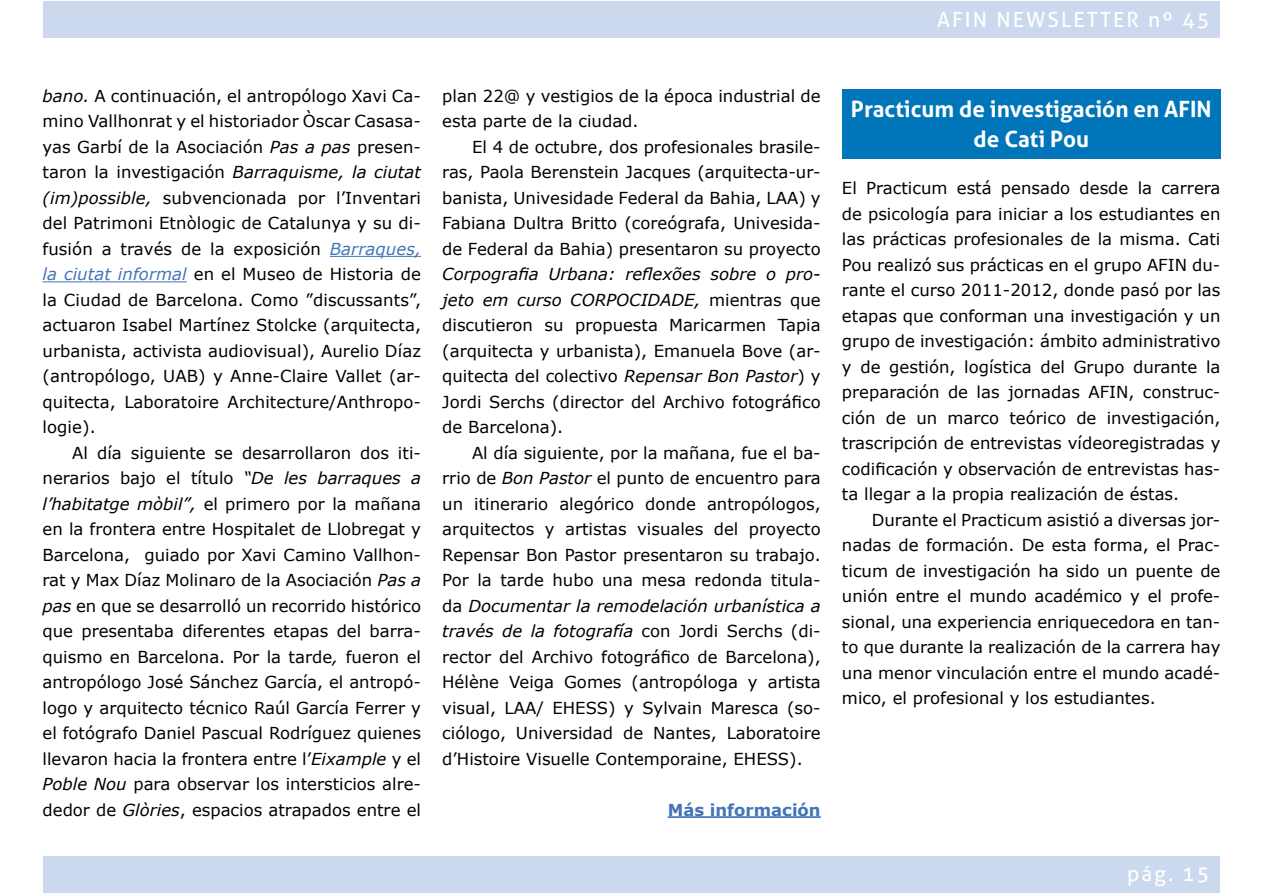
<style>
.page{position:relative;width:1263px;height:893px;background:#fff}
.page>*{position:absolute;margin:0;border:0;box-sizing:border-box;transform-origin:0 0}
.t1{font:700 22.5px/30px "Aller";color:#fff;text-align:center}
.t2{font:21px "Aller";letter-spacing:.1em;color:#fff}
.t3{font:16.5px/25.5px "Verdana";color:#000;text-align:justify}
.t4{font:700 16.5px "Verdana";color:#4275b9}
.s1{font-style:italic}
.s2{font-style:italic;color:#4275b9}
</style>
<div class="page">
<div style="left:43px;top:1px;width:1177px;height:37px;background:#ccd8ed"></div>
<div style="left:43px;top:856px;width:1177px;height:37px;background:#ccd8ed"></div>
<hr style="left:330px;top:256px;width:91px;height:1px;background:#4275b9">
<hr style="left:43px;top:281px;width:144px;height:1px;background:#4275b9">
<hr style="left:668px;top:816px;width:153px;height:2px;background:#4275b9">
<div style="left:842px;top:89px;width:378px;height:70px;background:#0075b9"></div>
<p class="t2" style="left:937px;top:7px;width:274px">AFIN NEWSLETTER nº 45</p>
<p class="t3" style="left:43px;top:83px;width:380px"><span class="s1">bano.</span> A continuación, el antropólogo Xavi Ca&shy;mino Vallhonrat y el historiador Òscar Casasa&shy;yas Garbí de la Asociación <span class="s1">Pas a pas</span> presen&shy;taron la investigación <span class="s1">Barraquisme, la ciutat (im)possible,</span> subvencionada por l’Inventari del Patrimoni Etnòlogic de Catalunya y su di&shy;fusión a través de la exposición <span class="s2">Barraques, la ciutat informal</span> en el Museo de Historia de la Ciudad de Barcelona. Como ”discussants”, actuaron Isabel Martínez Stolcke (arquitecta, urbanista, activista audiovisual), Aurelio Díaz (antropólogo, UAB) y Anne-Claire Vallet (ar&shy;quitecta, Laboratoire Architecture/Anthropo&shy;logie).</p>
<p class="t3" style="left:43px;top:440px;width:380px;text-indent:30px">Al día siguiente se desarrollaron dos iti&shy;nerarios bajo el título <span class="s1">“De les barraques a l’habitatge mòbil”,</span> el primero por la mañana en la frontera entre Hospitalet de Llobregat y Barcelona, guiado por Xavi Camino Vallhon&shy;rat y Max Díaz Molinaro de la Asociación <span class="s1">Pas a pas</span> en que se desarrolló un recorrido histórico que presentaba diferentes etapas del barra&shy;quismo en Barcelona. Por la tarde<span class="s1">,</span> fueron el antropólogo José Sánchez García, el antropó&shy;logo y arquitecto técnico Raúl García Ferrer y el fotógrafo Daniel Pascual Rodríguez quienes llevaron hacia la frontera entre l’<span class="s1">Eixample</span> y el <span class="s1">Poble Nou</span> para observar los intersticios alre&shy;dedor de <span class="s1">Glòries</span>, espacios atrapados entre el</p>
<p class="t3" style="left:442px;top:83px;width:380px">plan 22@ y vestigios de la época industrial de esta parte de la ciudad.</p>
<p class="t3" style="left:442px;top:134px;width:380px;text-indent:30px">El 4 de octubre, dos profesionales brasile&shy;ras, Paola Berenstein Jacques (arquitecta-ur&shy;banista, Univesidade Federal da Bahia, LAA) y Fabiana Dultra Britto (coreógrafa, Univesida&shy;de Federal da Bahia) presentaron su proyecto</p>
<p class="t3" style="left:442px;top:262px;width:380px"><span class="s1">Corpografia Urbana: reflexões sobre o pro&shy;jeto em curso CORPOCIDADE,</span> mientras que discutieron su propuesta Maricarmen Tapia (arquitecta y urbanista), Emanuela Bove (ar&shy;quitecta del colectivo <span class="s1">Repensar Bon Pastor</span>) y Jordi Serchs (director del Archivo fotográfico de Barcelona).</p>
<p class="t3" style="left:442px;top:440px;width:380px;text-indent:30px">Al día siguiente, por la mañana, fue el ba&shy;rrio de <span class="s1">Bon Pastor</span> el punto de encuentro para un itinerario alegórico donde antropólogos, arquitectos y artistas visuales del proyecto Repensar Bon Pastor presentaron su trabajo.<br>Por la tarde hubo una mesa redonda titula&shy;da <span class="s1">Documentar la remodelación urbanística a través de la fotografía</span> con Jordi Serchs (di&shy;rector del Archivo fotográfico de Barcelona), Hélène Veiga Gomes (antropóloga y artista visual, LAA/ EHESS) y Sylvain Maresca (so&shy;ciólogo, Universidad de Nantes, Laboratoire d’Histoire Visuelle Contemporaine, EHESS).</p>
<p class="t4" style="left:668px;top:799px;width:154px">Más información</p>
<h1 class="t1" style="left:851px;top:94px;width:362px">Practicum de investigación en AFIN de Cati Pou</h1>
<p class="t3" style="left:842px;top:176px;width:380px">El Practicum está pensado desde la carrera de psicología para iniciar a los estudiantes en las prácticas profesionales de la misma. Cati Pou realizó sus prácticas en el grupo AFIN du&shy;rante el curso 2011-2012, donde pasó por las etapas que conforman una investigación y un grupo de investigación: ámbito administrativo y de gestión, logística del Grupo durante la preparación de las jornadas AFIN, construc&shy;ción de un marco teórico de investigación, trascripción de entrevistas vídeoregistradas y codificación y observación de entrevistas has&shy;ta llegar a la propia realización de éstas.</p>
<p class="t3" style="left:842px;top:507px;width:380px;text-indent:30px">Durante el Practicum asistió a diversas jor&shy;nadas de formación. De esta forma, el Prac&shy;ticum de investigación ha sido un puente de unión entre el mundo académico y el profe&shy;sional, una experiencia enriquecedora en tan&shy;to que durante la realización de la carrera hay una menor vinculación entre el mundo acadé&shy;mico, el profesional y los estudiantes.</p>
<p class="t2" style="left:1127px;top:861px;width:84px">pág. 15</p>
</div>
